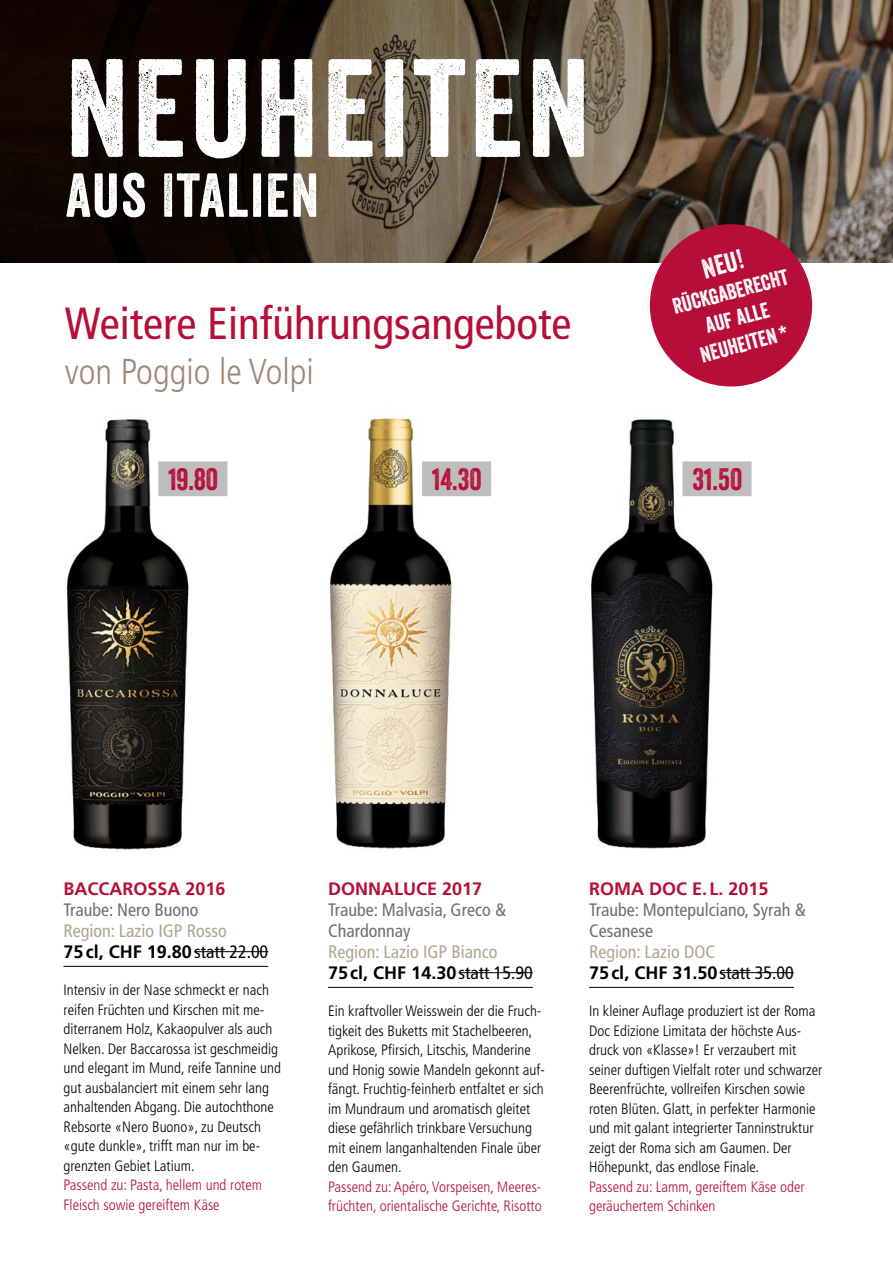
<style>
.page{position:relative;width:893px;height:1263px;background:#fff}
.page>*{position:absolute;margin:0;border:0;box-sizing:border-box;transform-origin:0 0}
.t1{font:135px "Veneer";letter-spacing:.03em;color:#fff}
.t2{font:60px "Veneer";letter-spacing:.03em;color:#fff}
.t3{font:condensed 45px "Frutiger LT Pro";color:#b70e39}
.t4{font:300 condensed 36px "Frutiger LT Pro";color:#a18779}
.t5{font:30px "Veneer";color:#b70e39}
.t6{font:26.85px "Veneer";color:#fff}
.t7{font:21.45px/26.8px "Veneer";color:#fff;text-align:center}
.t8{font:condensed 18px/21px "Frutiger LT Pro";color:#b0a58d}
.t9{font:condensed 18px/21px "Frutiger LT Pro";color:#706f6f}
.t10{font:700 18px "Frutiger LT Pro";color:#b70e39}
.t11{font:300 condensed 15px/19.5px "Frutiger LT Pro";color:#000}
.t12{font:300 condensed 15px/19.5px "Frutiger LT Pro";color:#b70e39}
.s1{font-weight:700;font-stretch:normal;color:#000}
.s2{color:#000}
</style>
<div class="page">
<img style="left:0;top:0;width:893px;height:263px">
<img style="left:67px;top:419px;width:124px;height:431px">
<img style="left:591px;top:373px;width:124px;height:476px">
<img style="left:329px;top:417px;width:125px;height:432px">
<hr style="left:64px;top:966px;width:204px;height:1px;background:#000">
<hr style="left:194px;top:951px;width:74px;height:1px;background:#000">
<div style="left:651px;top:225px;width:160px;height:161px;background:#b70e39;border-radius:50%"></div>
<hr style="left:328px;top:987px;width:205px;height:1px;background:#000">
<hr style="left:459px;top:972px;width:74px;height:1px;background:#000">
<hr style="left:589px;top:987px;width:205px;height:1px;background:#000">
<hr style="left:720px;top:972px;width:74px;height:1px;background:#000">
<div style="left:682px;top:461px;width:70px;height:35px;background:#bfbebe"></div>
<div style="left:422px;top:461px;width:69px;height:35px;background:#bfbebe"></div>
<div style="left:158px;top:461px;width:69px;height:35px;background:#bfbebe"></div>
<h1 class="t1" style="left:66px;top:26px;width:526px">NEUHEITEN</h1>
<h2 class="t2" style="left:66px;top:159px;width:255px">AUS ITALIEN</h2>
<h3 class="t3" style="left:65px;top:297px;width:508px">Weitere Einführungsangebote</h3>
<h3 class="t4" style="left:65px;top:351px;width:250px">von Poggio le Volpi</h3>
<h3 class="t6" style="left:699px;top:253px;width:43px;rotate:-15deg">NEU!</h3>
<h3 class="t7" style="left:670px;top:294px;width:120px;rotate:-15deg">RÜCKGABERECHT<br>AUF ALLE<br>NEUHEITEN *</h3>
<h3 class="t5" style="left:168px;top:460px;width:51px">19.80</h3>
<h3 class="t5" style="left:432px;top:460px;width:51px">14.30</h3>
<h3 class="t5" style="left:693px;top:460px;width:51px">31.50</h3>
<p class="t10" style="left:64px;top:878px;width:164px">BACCAROSSA 2016</p>
<p class="t9" style="left:64px;top:899px;width:136px">Traube: Nero Buono</p>
<p class="t8" style="left:64px;top:920px;width:206px">Region: Lazio IGP Rosso<br><span class="s1">75cl, CHF 19.80</span><span class="s2">statt 22.00</span></p>
<p class="t11" style="left:64px;top:980px;width:219px">Intensiv in der Nase schmeckt er nach reifen Früchten und Kirschen mit me&shy;diterranem Holz, Kakaopulver als auch Nelken. Der Baccarossa ist geschmeidig und elegant im Mund, reife Tannine und gut ausbalanciert mit einem sehr lang anhaltenden Abgang. Die autochthone Rebsorte «Nero Buono», zu Deutsch «gute dunkle», trifft man nur im be&shy;grenzten Gebiet Latium.</p>
<p class="t12" style="left:64px;top:1175px;width:200px">Passend zu: Pasta, hellem und rotem<br>Fleisch sowie gereiftem Käse</p>
<p class="t10" style="left:328px;top:878px;width:156px">DONNALUCE 2017</p>
<p class="t9" style="left:328px;top:899px;width:179px">Traube: Malvasia, Greco &amp;<br>Chardonnay</p>
<p class="t8" style="left:328px;top:941px;width:206px">Region: Lazio IGP Bianco<br><span class="s1">75cl, CHF 14.30</span><span class="s2">statt 15.90</span></p>
<p class="t11" style="left:328px;top:1001px;width:218px">Ein kraftvoller Weisswein der die Fruch&shy;tigkeit des Buketts mit Stachelbeeren, Aprikose, Pfirsich, Litschis, Manderine und Honig sowie Mandeln gekonnt auf&shy;fängt. Fruchtig-feinherb entfaltet er sich im Mundraum und aromatisch gleitet diese gefährlich trinkbare Versuchung mit einem langanhaltenden Finale über den Gaumen.</p>
<p class="t12" style="left:328px;top:1177px;width:215px">Passend zu: Apéro, Vorspeisen, Meeres&shy;früchten, orientalische Gerichte, Risotto</p>
<p class="t10" style="left:589px;top:878px;width:181px">ROMA DOC E.L. 2015</p>
<p class="t9" style="left:589px;top:899px;width:218px">Traube: Montepulciano, Syrah &amp;<br>Cesanese</p>
<p class="t8" style="left:589px;top:941px;width:206px">Region: Lazio DOC<br><span class="s1">75cl, CHF 31.50</span><span class="s2">statt 35.00</span></p>
<p class="t11" style="left:589px;top:1001px;width:235px">In kleiner Auflage produziert ist der Roma Doc Edizione Limitata der höchste Aus&shy;druck von «Klasse»! Er verzaubert mit seiner duftigen Vielfalt roter und schwarzer Beerenfrüchte, vollreifen Kirschen sowie roten Blüten. Glatt, in perfekter Harmonie und mit galant integrierter Tanninstruktur zeigt der Roma sich am Gaumen. Der Höhepunkt, das endlose Finale.</p>
<p class="t12" style="left:589px;top:1177px;width:217px">Passend zu: Lamm, gereiftem Käse oder geräuchertem Schinken</p>
</div>
